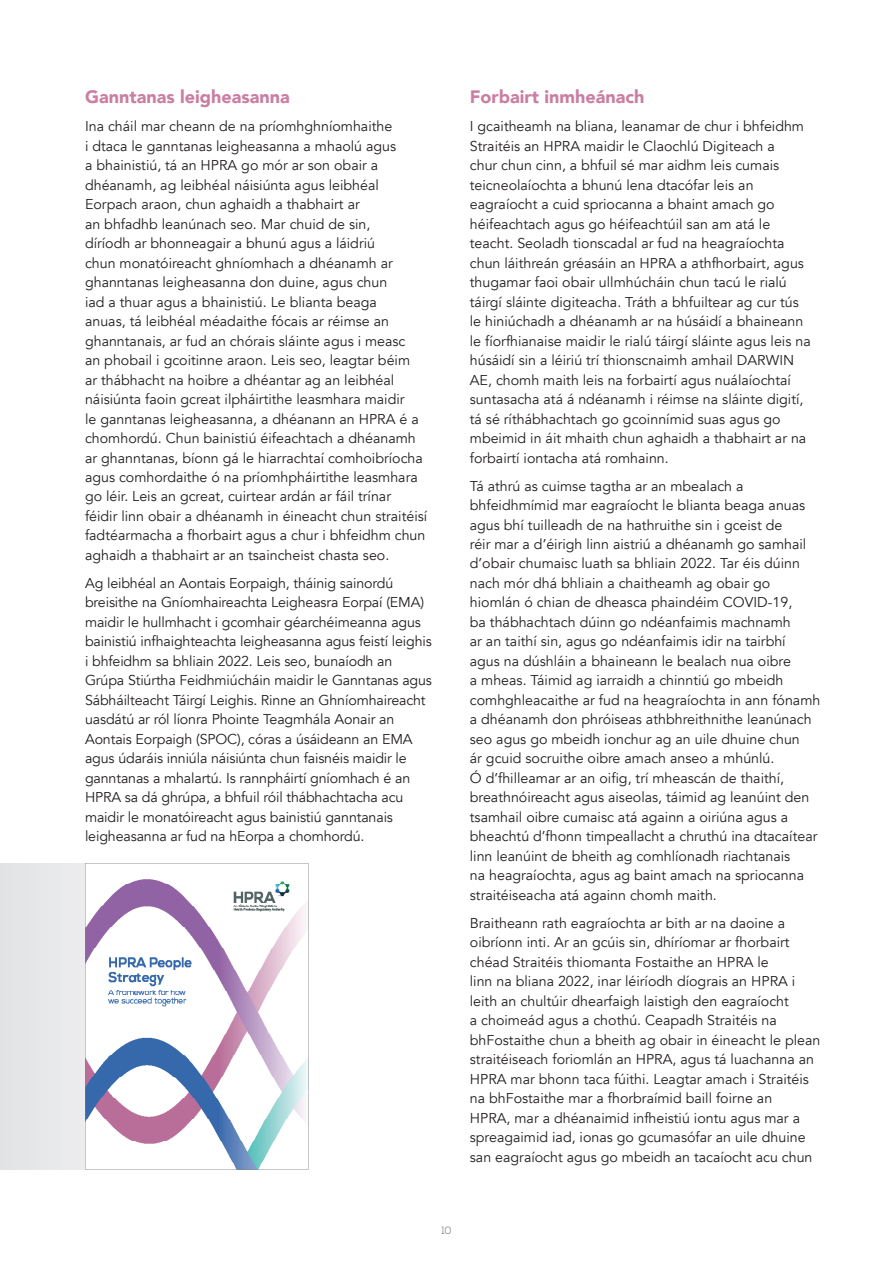
<style>
.page{position:relative;width:893px;height:1263px;background:#fff}
.page>*{position:absolute;margin:0;border:0;box-sizing:border-box;transform-origin:0 0}
.t1{font:900 18px "Avenir";color:#ca7ea3}
.t2{font:14.25px/19.5px "Avenir";color:#231f20}
.t3{font:300 10.5px "Nexa";color:#6c6d70}
</style>
<div class="page">
<div style="left:0;top:863px;width:226px;height:306px;background:#e6e7e9"></div>
<svg style="left:85px;top:863px;width:224px;height:306px;fill:#fff"></svg>
<p class="t1" style="left:85px;top:81px;width:206px">Ganntanas leigheasanna</p>
<p class="t2" style="left:85px;top:117px;width:344px">Ina cháil mar cheann de na príomhghníomhaithe<br>i dtaca le ganntanas leigheasanna a mhaolú agus<br>a bhainistiú, tá an HPRA go mór ar son obair a dhéanamh, ag leibhéal náisiúnta agus leibhéal Eorpach araon, chun aghaidh a thabhairt ar<br>an bhfadhb leanúnach seo. Mar chuid de sin,<br>díríodh ar bhonneagair a bhunú agus a láidriú<br>chun monatóireacht ghníomhach a dhéanamh ar ghanntanas leigheasanna don duine, agus chun<br>iad a thuar agus a bhainistiú. Le blianta beaga<br>anuas, tá leibhéal méadaithe fócais ar réimse an ghanntanais, ar fud an chórais sláinte agus i measc<br>an phobail i gcoitinne araon. Leis seo, leagtar béim<br>ar thábhacht na hoibre a dhéantar ag an leibhéal náisiúnta faoin gcreat ilpháirtithe leasmhara maidir<br>le ganntanas leigheasanna, a dhéanann an HPRA é a chomhordú. Chun bainistiú éifeachtach a dhéanamh ar ghanntanas, bíonn gá le hiarrachtaí comhoibríocha agus comhordaithe ó na príomhpháirtithe leasmhara go léir. Leis an gcreat, cuirtear ardán ar fáil trínar<br>féidir linn obair a dhéanamh in éineacht chun straitéisí fadtéarmacha a fhorbairt agus a chur i bhfeidhm chun aghaidh a thabhairt ar an tsaincheist chasta seo.</p>
<p class="t2" style="left:85px;top:574px;width:348px">Ag leibhéal an Aontais Eorpaigh, tháinig sainordú breisithe na Gníomhaireachta Leigheasra Eorpaí (EMA) maidir le hullmhacht i gcomhair géarchéimeanna agus bainistiú infhaighteachta leigheasanna agus feistí leighis i bhfeidhm sa bhliain 2022. Leis seo, bunaíodh an Grúpa Stiúrtha Feidhmiúcháin maidir le Ganntanas agus Sábháilteacht Táirgí Leighis. Rinne an Ghníomhaireacht uasdátú ar ról líonra Phointe Teagmhála Aonair an Aontais Eorpaigh (SPOC), córas a úsáideann an EMA agus údaráis inniúla náisiúnta chun faisnéis maidir le ganntanas a mhalartú. Is rannpháirtí gníomhach é an HPRA sa dá ghrúpa, a bhfuil róil thábhachtacha acu maidir le monatóireacht agus bainistiú ganntanais leigheasanna ar fud na hEorpa a chomhordú.</p>
<p class="t1" style="left:470px;top:81px;width:176px">Forbairt inmheánach</p>
<p class="t2" style="left:470px;top:117px;width:342px">I gcaitheamh na bliana, leanamar de chur i bhfeidhm Straitéis an HPRA maidir le Claochlú Digiteach a<br>chur chun cinn, a bhfuil sé mar aidhm leis cumais teicneolaíochta a bhunú lena dtacófar leis an eagraíocht a cuid spriocanna a bhaint amach go héifeachtach agus go héifeachtúil san am atá le teacht. Seoladh tionscadal ar fud na heagraíochta chun láithreán gréasáin an HPRA a athfhorbairt, agus thugamar faoi obair ullmhúcháin chun tacú le rialú táirgí sláinte digiteacha. Tráth a bhfuiltear ag cur tús le hiniúchadh a dhéanamh ar na húsáidí a bhaineann le fíorfhianaise maidir le rialú táirgí sláinte agus leis na húsáidí sin a léiriú trí thionscnaimh amhail DARWIN AE, chomh maith leis na forbairtí agus nuálaíochtaí suntasacha atá á ndéanamh i réimse na sláinte digití, tá sé ríthábhachtach go gcoinnímid suas agus go mbeimid in áit mhaith chun aghaidh a thabhairt ar na forbairtí iontacha atá romhainn.</p>
<p class="t2" style="left:470px;top:476px;width:352px">Tá athrú as cuimse tagtha ar an mbealach a bhfeidhmímid mar eagraíocht le blianta beaga anuas agus bhí tuilleadh de na hathruithe sin i gceist de<br>réir mar a d’éirigh linn aistriú a dhéanamh go samhail d’obair chumaisc luath sa bhliain 2022. Tar éis dúinn nach mór dhá bhliain a chaitheamh ag obair go hiomlán ó chian de dheasca phaindéim COVID-19,<br>ba thábhachtach dúinn go ndéanfaimis machnamh<br>ar an taithí sin, agus go ndéanfaimis idir na tairbhí<br>agus na dúshláin a bhaineann le bealach nua oibre<br>a mheas. Táimid ag iarraidh a chinntiú go mbeidh comhghleacaithe ar fud na heagraíochta in ann fónamh a dhéanamh don phróiseas athbhreithnithe leanúnach seo agus go mbeidh ionchur ag an uile dhuine chun<br>ár gcuid socruithe oibre amach anseo a mhúnlú.<br>Ó d’fhilleamar ar an oifig, trí mheascán de thaithí, breathnóireacht agus aiseolas, táimid ag leanúint den tsamhail oibre cumaisc atá againn a oiriúna agus a bheachtú d’fhonn timpeallacht a chruthú ina dtacaítear linn leanúint de bheith ag comhlíonadh riachtanais<br>na heagraíochta, agus ag baint amach na spriocanna straitéiseacha atá againn chomh maith.</p>
<p class="t2" style="left:470px;top:913px;width:352px">Braitheann rath eagraíochta ar bith ar na daoine a oibríonn inti. Ar an gcúis sin, dhíríomar ar fhorbairt chéad Straitéis thiomanta Fostaithe an HPRA le<br>linn na bliana 2022, inar léiríodh díograis an HPRA i leith an chultúir dhearfaigh laistigh den eagraíocht<br>a choimeád agus a chothú. Ceapadh Straitéis na bhFostaithe chun a bheith ag obair in éineacht le plean straitéiseach foriomlán an HPRA, agus tá luachanna an HPRA mar bhonn taca fúithi. Leagtar amach i Straitéis na bhFostaithe mar a fhorbraímid baill foirne an<br>HPRA, mar a dhéanaimid infheistiú iontu agus mar a spreagaimid iad, ionas go gcumasófar an uile dhuine san eagraíocht agus go mbeidh an tacaíocht acu chun</p>
<p class="t3" style="left:441px;top:1225px;width:12px">10</p>
</div>
